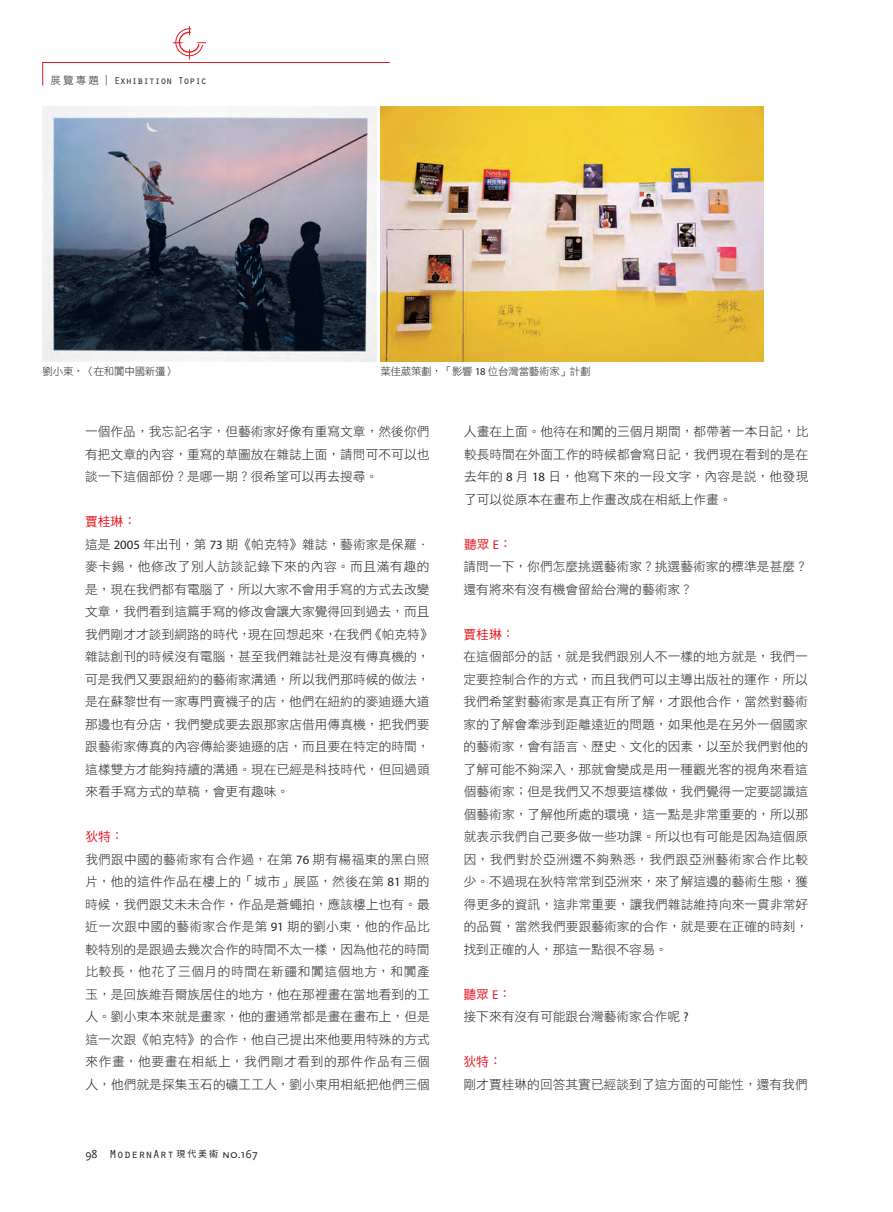
<style>
.page{position:relative;width:893px;height:1212px;background:#fff}
.page>*{position:absolute;margin:0;border:0;box-sizing:border-box;transform-origin:0 0}
.t1{font:12.75px/22.5px "DF Hei Std W3";color:#231f20}
.t2{font:12px "Orator Std";color:#231f20}
.t3{font:10.5px "DF Hei Std W3";letter-spacing:-.025em;color:#231f20}
.t4{font:10.5px "Orator Std";letter-spacing:-.05em;color:#231f20}
.s1{font-family:"DF Hei Std W3"}
.s2{font-family:"Myriad Pro"}
.s3{font-family:"DF Hei Std W5";color:#e51a23}
.s4{font-family:"Scala Sans"}
.s5{font-family:"DF Hei Std W5";font-size:9px}
.s6{font-family:"Scala Sans Caps"}
.s7{font-family:"Myriad Pro";color:#e51a23}
</style>
<div class="page">
<img style="left:43px;top:106px;width:333px;height:255px">
<img style="left:380px;top:106px;width:383px;height:255px">
<svg style="left:42px;top:26px;width:348px;height:60px"></svg>
<p class="t4" style="left:51px;top:73px;width:158px"><span class="s1">展覽專題｜</span> Exhibition Topic</p>
<p class="t3" style="left:43px;top:365px;width:135px">劉小東，〈在和闐中國新彊〉</p>
<p class="t3" style="left:380px;top:365px;width:212px">葉佳葳策劃，「影響 <span class="s2">18</span> 位台灣當藝術家」計劃</p>
<p class="t1" style="left:85px;top:420px;width:346px;text-align:justify">一個作品，我忘記名字，但藝術家好像有重寫文章，然後你們有把文章的內容，重寫的草圖放在雜誌上面，請問可不可以也談一下這個部份？是哪一期？很希望可以再去搜尋。</p>
<p class="t1" style="left:85px;top:510px;width:349px"><span class="s3">賈桂琳：<br></span>這是 <span class="s2">2005</span> 年出刊，第 <span class="s2">73</span> 期《帕克特》雜誌，藝術家是保羅．麥卡錫，他修改了別人訪談記錄下來的內容。而且滿有趣的是，現在我們都有電腦了，所以大家不會用手寫的方式去改變文章，我們看到這篇手寫的修改會讓大家覺得回到過去，而且我們剛才才談到網路的時代，現在回想起來，在我們《帕克特》雜誌創刊的時候沒有電腦，甚至我們雜誌社是沒有傳真機的，可是我們又要跟紐約的藝術家溝通，所以我們那時候的做法，是在蘇黎世有一家專門賣襪子的店，他們在紐約的麥迪遜大道那邊也有分店，我們變成要去跟那家店借用傳真機，把我們要跟藝術家傳真的內容傳給麥迪遜的店，而且要在特定的時間，這樣雙方才能夠持續的溝通。現在已經是科技時代，但回過頭來看手寫方式的草稿，會更有趣味。</p>
<p class="t1" style="left:85px;top:825px;width:346px"><span class="s3">狄特：<br></span>我們跟中國的藝術家有合作過，在第 <span class="s2">76</span> 期有楊福東的黑白照片，他的這件作品在樓上的「城市」展區，然後在第 <span class="s2">81</span> 期的時候，我們跟艾未未合作，作品是蒼蠅拍，應該樓上也有。最近一次跟中國的藝術家合作是第 <span class="s2">91</span> 期的劉小東，他的作品比較特別的是跟過去幾次合作的時間不太一樣，因為他花的時間比較長，他花了三個月的時間在新疆和闐這個地方，和闐產玉，是回族維吾爾族居住的地方，他在那裡畫在當地看到的工人。劉小東本來就是畫家，他的畫通常都是畫在畫布上，但是這一次跟《帕克特》的合作，他自己提出來他要用特殊的方式來作畫，他要畫在相紙上，我們剛才看到的那件作品有三個人，他們就是採集玉石的礦工工人，劉小東用相紙把他們三個</p>
<p class="t2" style="left:85px;top:1145px;width:174px"><span class="s4">98</span> ModernArt <span class="s5">現代美術</span> <span class="s6">no.167</span></p>
<p class="t1" style="left:464px;top:420px;width:346px;text-align:justify">人畫在上面。他待在和闐的三個月期間，都帶著一本日記，比較長時間在外面工作的時候都會寫日記，我們現在看到的是在去年的 <span class="s2">8</span> 月 <span class="s2">18</span> 日，他寫下來的一段文字，內容是說，他發現了可以從原本在畫布上作畫改成在相紙上作畫。</p>
<p class="t1" style="left:463px;top:533px;width:346px"><span class="s3">聽眾</span> <span class="s7">E</span><span class="s3">：<br></span>請問一下，你們怎麼挑選藝術家？挑選藝術家的標準是甚麼？還有將來有沒有機會留給台灣的藝術家？</p>
<p class="t1" style="left:463px;top:623px;width:346px"><span class="s3">賈桂琳：<br></span>在這個部分的話，就是我們跟別人不一樣的地方就是，我們一定要控制合作的方式，而且我們可以主導出版社的運作，所以我們希望對藝術家是真正有所了解，才跟他合作，當然對藝術家的了解會牽涉到距離遠近的問題，如果他是在另外一個國家的藝術家，會有語言、歷史、文化的因素，以至於我們對他的了解可能不夠深入，那就會變成是用一種觀光客的視角來看這個藝術家；但是我們又不想要這樣做，我們覺得一定要認識這個藝術家，了解他所處的環境，這一點是非常重要的，所以那就表示我們自己要多做一些功課。所以也有可能是因為這個原因，我們對於亞洲還不夠熟悉，我們跟亞洲藝術家合作比較少。不過現在狄特常常到亞洲來，來了解這邊的藝術生態，獲得更多的資訊，這非常重要，讓我們雜誌維持向來一貫非常好的品質，當然我們要跟藝術家的合作，就是要在正確的時刻，找到正確的人，那這一點很不容易。</p>
<p class="t1" style="left:463px;top:983px;width:227px"><span class="s3">聽眾</span> <span class="s7">E</span><span class="s3">：<br></span>接下來有沒有可能跟台灣藝術家合作呢 <span class="s2">?</span></p>
<p class="t1" style="left:463px;top:1050px;width:346px"><span class="s3">狄特：<br></span>剛才賈桂琳的回答其實已經談到了這方面的可能性，還有我們</p>
</div>
